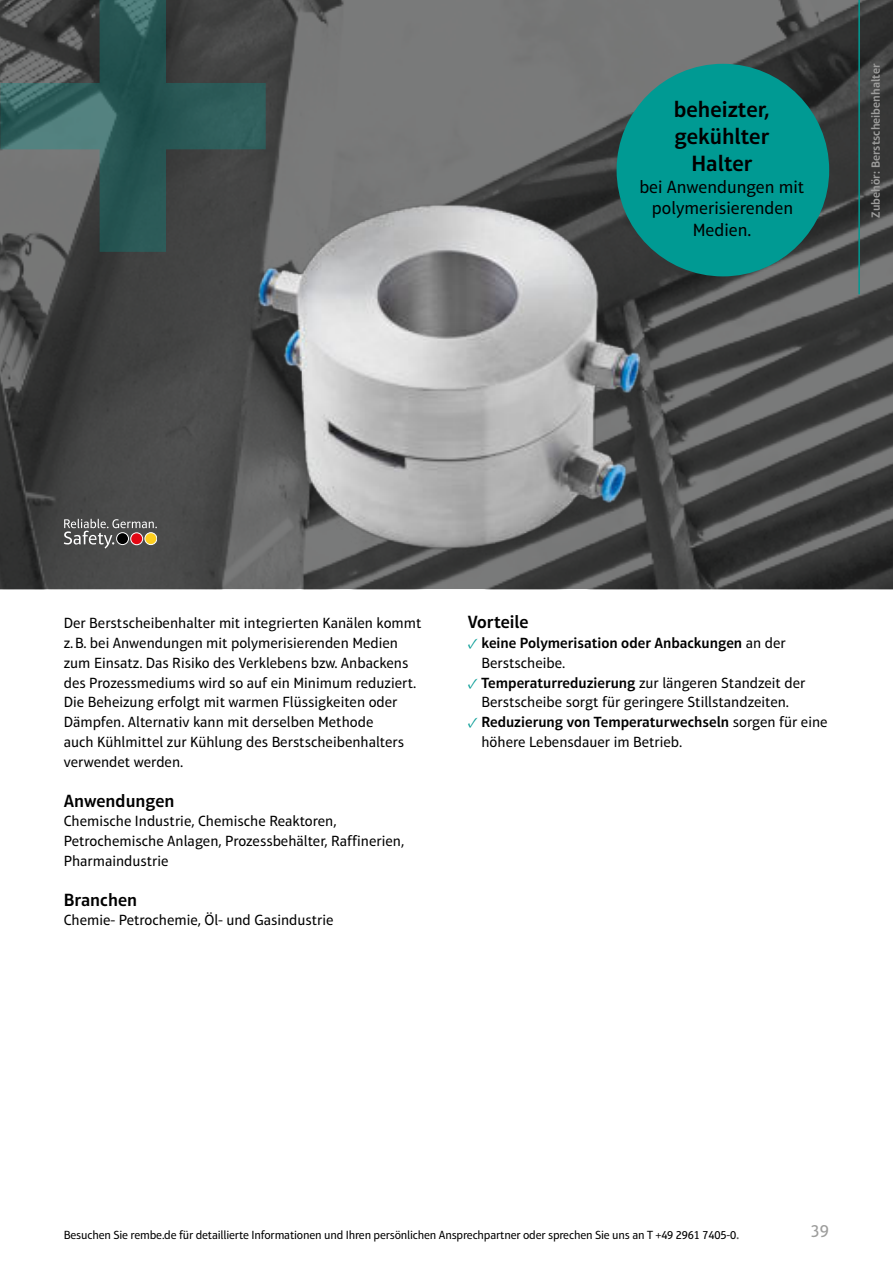
<style>
.page{position:relative;width:893px;height:1263px;background:#fff}
.page>*{position:absolute;margin:0;border:0;box-sizing:border-box;transform-origin:0 0}
.t1{font:900 539.55px "Aptifer Sans LT Pro";color:#009a93}
.t2{font:600 22.5px/27px "Aptifer Sans LT Pro";color:#000;text-align:center}
.t3{font:18px/21.6px "Aptifer Sans LT Pro";color:#000;text-align:center}
.t4{font:600 18px "Aptifer Sans LT Pro";color:#000}
.t5{font:18px "Aptifer Sans LT Pro";color:#9d9d9c}
.t6{font:15px/19.8px "Aptifer Sans LT Pro";color:#000}
.t7{font:600 15px/19.8px "Aptifer Sans LT Pro";color:#000}
.t8{font:12px "Aptifer Sans LT Pro";letter-spacing:-.015em;color:#000}
.t9{font:600 12px "Aptifer Sans LT Pro";color:#9d9d9c}
.s1{font-family:"Minion Pro";font-weight:400;color:#009a93}
.s2{font-weight:400}
.s3{font-family:"Minion Pro";color:#009a93}
.s4{font-weight:600}
.s5{font-family:"Myriad Pro";font-size:15px;color:#575756}
</style>
<div class="page">
<img style="left:0;top:0;width:893px;height:590px">
<div style="left:617px;top:64px;width:212px;height:212px;background:#009a93;border-radius:50%"></div>
<hr style="left:858px;top:0;width:2px;height:294px;background:#009a93">
<img style="left:250px;top:198px;width:393px;height:357px">
<svg style="left:64px;top:519px;width:93px;height:30px;background:#756d67"></svg>
<h1 class="t1" style="left:-23px;top:-234px;width:314px">+</h1>
<h2 class="t2" style="left:674px;top:96px;width:97px">beheizter, gekühlter<br>Halter</h2>
<p class="t3" style="left:639px;top:176px;width:167px">bei Anwendungen mit polymerisierenden<br>Medien.</p>
<p class="t9" style="left:869px;top:218px;width:156px;rotate:-90deg">Zubehör: Berstscheibenhalter</p>
<p class="t6" style="left:64px;top:614px;width:359px">Der Berstscheibenhalter mit integrierten Kanälen kommt z. B. bei Anwendungen mit polymerisierenden Medien zum Einsatz. Das Risiko des Verklebens bzw. Anbackens des Prozessmediums wird so auf ein Minimum reduziert.<br>Die Beheizung erfolgt mit warmen Flüssigkeiten oder Dämpfen. Alternativ kann mit derselben Methode<br>auch Kühlmittel zur Kühlung des Berst scheibenhalters verwendet werden.</p>
<p class="t4" style="left:64px;top:791px;width:112px">Anwendungen</p>
<p class="t6" style="left:64px;top:812px;width:342px">Chemische Industrie, Chemische Reaktoren,<br>Petrochemische Anlagen, Prozessbehälter, Raffinerien,<br>Pharmaindustrie</p>
<p class="t4" style="left:64px;top:890px;width:75px">Branchen</p>
<p class="t6" style="left:64px;top:911px;width:271px">Chemie- Petrochemie, Öl- und Gasindustrie</p>
<p class="t4" style="left:468px;top:613px;width:62px">Vorteile</p>
<p class="t7" style="left:481px;top:633px;width:306px;text-indent:-14px"><span class="s1">✓</span> keine Polymerisation oder Anbackungen <span class="s2">an der<br>Berstscheibe.</span></p>
<p class="t6" style="left:468px;top:673px;width:339px;text-align:center"><span class="s3">✓</span> <span class="s4">Temperaturreduzierung</span> zur längeren Standzeit der<br>Berstscheibe sorgt für geringere Stillstandzeiten.</p>
<p class="t6" style="left:481px;top:713px;width:348px;text-indent:-14px"><span class="s3">✓</span> <span class="s4">Reduzierung von Temperaturwechseln</span> sorgen für eine höhere Lebensdauer im Betrieb.</p>
<p class="t8" style="left:64px;top:1230px;width:677px">Besuchen Sie rembe.de für detaillierte Informationen und Ihren persönlichen Ansprechpartner oder sprechen Sie uns an T +49 2961 7405-0<span class="s5">.</span></p>
<p class="t5" style="left:811px;top:1222px;width:20px">39</p>
</div>
